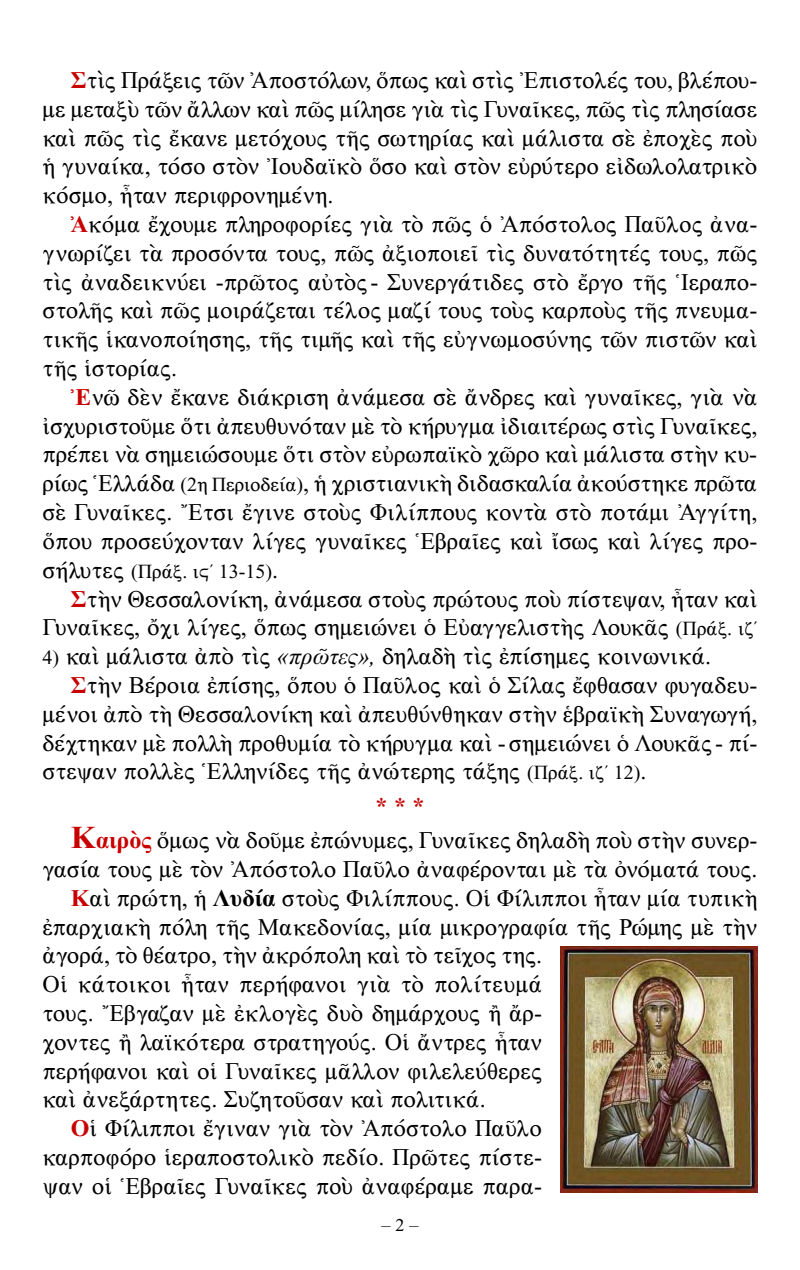
<style>
.page{position:relative;width:800px;height:1270px;background:#fff}
.page>*{position:absolute;margin:0;border:0;box-sizing:border-box;transform-origin:0 0}
.t1{font:24px/28.8px "CTOS New Times Roman Test 1";color:#000;text-align:justify}
.t2{font:24px "CTOS New Times Bold Test 1";color:#c80000}
.t3{font:20px "CTOS New Times Roman Test 1";color:#000}
.t4{font:18px "CTOS New Times Roman Test 1";color:#000}
.s1{font-family:"CTOS New Times Bold Test 1";color:#c80000}
.s2{font-size:20px}
.s3{font-size:24px}
.s4{font-family:"CTOS New Times Italic Test 1"}
.s5{font-family:"CTOS New Times Bold Test 1";font-size:32px;color:#c80000}
.s6{font-family:"CTOS New Times Bold Test 1"}
</style>
<div class="page">
<img style="left:560px;top:947px;width:197px;height:245px">
<p class="t1" style="left:42px;top:66px;width:716px;text-indent:28px"><span class="s1">Σ</span>τὶς Πράξεις τῶν ᾿Αποστόλων, ὅπως καὶ στὶς Ἐπιστολές του, βλέπου&shy;με μεταξὺ τῶν ἄλλων καὶ πῶς μίλησε γιὰ τὶς Γυναῖκες, πῶς τὶς πλησίασε καὶ πῶς τὶς ἔκανε μετόχους τῆς σωτηρίας καὶ μάλιστα σὲ ἐποχὲς ποὺ ἡ γυναίκα, τόσο στὸν ᾿Ιουδαϊκὸ ὅσο καὶ στὸν εὐρύτερο εἰδωλολατρικὸ κόσμο, ἦταν περιφρονημένη.</p>
<p class="t1" style="left:43px;top:210px;width:716px;text-indent:28px"><span class="s1">Ἀ</span>κόμα ἔχουμε πληροφορίες γιὰ τὸ πῶς ὁ ᾿Απόστολος Παῦλος ἀνα&shy;γνωρίζει τὰ προσόντα τους, πῶς ἀξιοποιεῖ τὶς δυνατότητές τους, πῶς τὶς ἀναδεικνύει -πρῶτος αὐτὸς - Συνεργάτιδες στὸ ἔργο τῆς Ἱεραπο&shy;στολῆς καὶ πῶς μοιράζεται τέλος μαζί τους τοὺς καρποὺς τῆς πνευμα&shy;τικῆς ἱκανοποίησης, τῆς τιμῆς καὶ τῆς εὐγνωμοσύνης τῶν πιστῶν καὶ τῆς ἱστορίας.</p>
<p class="t1" style="left:42px;top:383px;width:716px;text-indent:28px"><span class="s1">Ἐ</span>νῶ δὲν ἔκανε διάκριση ἀνάμεσα σὲ ἄνδρες καὶ γυναῖκες, γιὰ νὰ ἰσχυριστοῦμε ὅτι ἀπευθυνόταν μὲ τὸ κήρυγμα ἰδιαιτέρως στὶς Γυναῖκες, πρέπει νὰ σημειώσουμε ὅτι στὸν εὐρωπαϊκὸ χῶρο καὶ μάλιστα στὴν κυ&shy;ρίως ῾Ελλάδα <span class="s2">(2η Περιοδεία)</span>, ἡ χριστιανικὴ διδασκαλία ἀκούστηκε πρῶτα σὲ Γυναῖκες. ῎Ετσι ἔγινε στοὺς Φιλίππους κοντὰ στὸ ποτάμι Ἀγγίτη, ὅπου προσεύχονταν λίγες γυναῖκες ῾Εβραῖες καὶ ἴσως καὶ λίγες προ-</p>
<p class="t3" style="left:42px;top:560px;width:237px"><span class="s3">σήλυτες</span> (Πράξ. ιϛʹ 13-15)<span class="s3">.</span></p>
<p class="t1" style="left:43px;top:584px;width:716px;text-align:right"><span class="s1">Σ</span>τὴν Θεσσαλονίκη, ἀνάμεσα στοὺς πρώτους ποὺ πίστεψαν, ἦταν καὶ<br>Γυναῖκες, ὄχι λίγες, ὅπως σημειώνει ὁ Εὐαγγελιστὴς Λουκᾶς <span class="s2">(Πράξ. ιζʹ</span></p>
<p class="t1" style="left:43px;top:642px;width:670px"><span class="s2">4)</span> καὶ μάλιστα ἀπὸ τὶς <span class="s4">«πρῶτες»,</span> δηλαδὴ τὶς ἐπίσημες κοινωνικά.</p>
<p class="t1" style="left:71px;top:671px;width:688px"><span class="s1">Σ</span>τὴν Βέροια ἐπίσης, ὅπου ὁ Παῦλος καὶ ὁ Σίλας ἔφθασαν φυγαδευ-</p>
<p class="t1" style="left:42px;top:699px;width:716px">μένοι ἀπὸ τὴ Θεσσαλονίκη καὶ ἀπευθύνθηκαν στὴν ἑβραϊκὴ Συναγωγή,</p>
<p class="t1" style="left:42px;top:728px;width:716px">δέχτηκαν μὲ πολλὴ προθυμία τὸ κήρυγμα καὶ - σημειώνει ὁ Λουκᾶς - πί-</p>
<p class="t1" style="left:42px;top:757px;width:605px">στεψαν πολλὲς ῾Ελληνίδες τῆς ἀνώτερης τάξης <span class="s2">(Πράξ. ιζʹ 12)</span>.</p>
<p class="t2" style="left:375px;top:792px;width:51px">***</p>
<p class="t1" style="left:71px;top:826px;width:688px"><span class="s5">Κ</span><span class="s1">αιρὸς</span> ὅμως νὰ δοῦμε ἐπώνυμες, Γυναῖκες δηλαδὴ ποὺ στὴν συνερ-</p>
<p class="t1" style="left:43px;top:855px;width:716px">γασία τους μὲ τὸν ᾿Απόστολο Παῦλο ἀναφέρονται μὲ τὰ ὀνόματά τους.</p>
<p class="t1" style="left:71px;top:883px;width:688px"><span class="s1">Κ</span>αὶ πρώτη, ἡ <span class="s6">Λυδί-α</span> στοὺς Φιλίππους. Οἱ Φίλιπποι ἦταν μία τυπικὴ</p>
<p class="t1" style="left:43px;top:912px;width:716px">ἐπαρχιακὴ πόλη τῆς Μακεδονίας, μία μικρογραφία τῆς Ρώμης μὲ τὴν</p>
<p class="t1" style="left:43px;top:941px;width:501px">ἀγορά, τὸ θέατρο, τὴν ἀκρόπολη καὶ τὸ τεῖχος της.</p>
<p class="t1" style="left:42px;top:970px;width:501px">Οἱ κάτοικοι ἦταν περήφανοι γιὰ τὸ πολίτευμά</p>
<p class="t1" style="left:42px;top:999px;width:501px">τους. ῎Εβγαζαν μὲ ἐκλογὲς δυὸ δημάρχους ἢ ἄρ-</p>
<p class="t1" style="left:42px;top:1027px;width:501px">χοντες ἢ λαϊκότερα στρατηγούς. Οἱ ἄντρες ἦταν</p>
<p class="t1" style="left:42px;top:1056px;width:501px">περήφανοι καὶ οἱ Γυναῖκες μᾶλλον φιλελεύθερες</p>
<p class="t1" style="left:42px;top:1085px;width:444px">καὶ ἀνεξάρτητες. Συζητοῦσαν καὶ πολιτικά.</p>
<p class="t1" style="left:71px;top:1114px;width:472px"><span class="s1">Ο</span>ἱ Φίλιπποι ἔγιναν γιὰ τὸν ᾿Απόστολο Παῦλο</p>
<p class="t1" style="left:42px;top:1143px;width:501px">καρποφόρο ἱεραποστολικὸ πεδίο. Πρῶτες πίστε-</p>
<p class="t1" style="left:42px;top:1171px;width:501px">ψαν οἱ ῾Εβραῖες Γυναῖκες ποὺ ἀναφέραμε παρα-</p>
<p class="t4" style="left:381px;top:1216px;width:38px">– 2 –</p>
</div>
